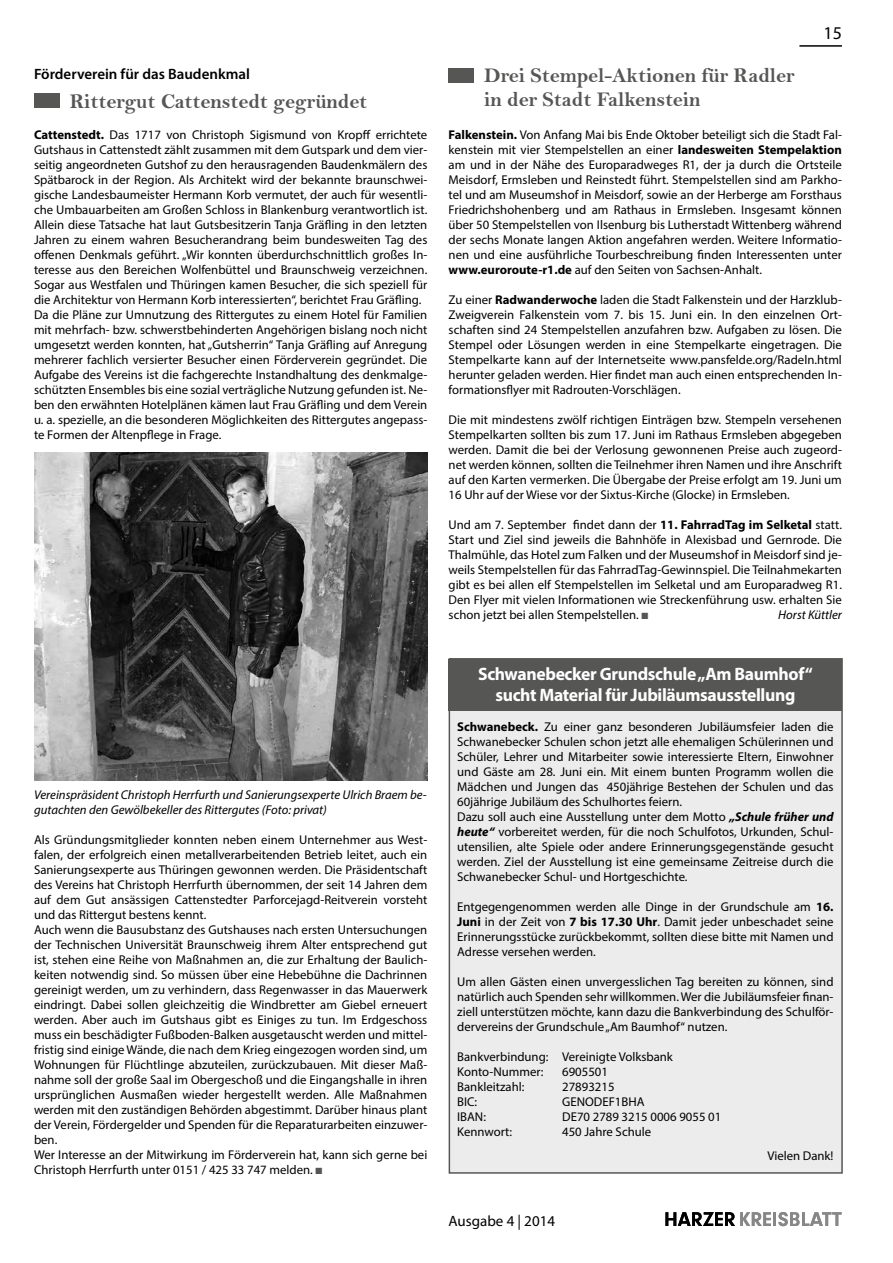
<style>
.page{position:relative;width:893px;height:1263px;background:#fff}
.page>*{position:absolute;margin:0;border:0;box-sizing:border-box;transform-origin:0 0}
.t1{font:21px "Bell MT Bold";letter-spacing:-.005em;color:#565655}
.t2{font:700 18px/21px "Myriad Pro";letter-spacing:-.02em;color:#fff;text-align:center}
.t3{font:18px "Myriad Pro";color:#000}
.t4{font:600 15px "Myriad Pro";color:#000}
.t5{font:15px "Myriad Pro";color:#000}
.t6{font:12.75px/15px "Myriad Pro";color:#000;text-align:justify}
.t7{font:italic 12.75px/15px "Myriad Pro";color:#000}
.s1{font-weight:700}
.s2{color:#565655}
.s3{font-weight:700;font-style:italic}
</style>
<div class="page">
<svg style="left:665px;top:1212px;width:106px;height:14px"></svg>
<hr style="left:773px;top:1212px;width:3px;height:14px;background:#868786">
<svg style="left:778px;top:1212px;width:63px;height:14px"></svg>
<hr style="left:799px;top:45px;width:43px;height:2px;background:#000">
<div style="left:449px;top:68px;width:25px;height:15px;background:#565655"></div>
<div style="left:34px;top:94px;width:26px;height:14px;background:#565655"></div>
<img style="left:34px;top:453px;width:393px;height:327px">
<div style="left:449px;top:658px;width:394px;height:516px;background:#ececec;border:2px solid #565655"></div>
<div style="left:449px;top:659px;width:393px;height:51px;background:#565655"></div>
<p class="t4" style="left:34px;top:64px;width:217px">Förderverein für das Baudenkmal</p>
<h1 class="t1" style="left:484px;top:63px;width:312px">Drei Stempel-Aktionen für Radler</h1>
<h2 class="t3" style="left:823px;top:22px;width:20px">15</h2>
<h1 class="t1" style="left:70px;top:88px;width:299px">Rittergut Cattenstedt gegründet</h1>
<h1 class="t1" style="left:484px;top:87px;width:218px">in der Stadt Falkenstein</h1>
<p class="t6" style="left:449px;top:127px;width:395px"><span class="s1">Falkenstein.</span> Von Anfang Mai bis Ende Oktober beteiligt sich die Stadt Fal&shy;kenstein mit vier Stempelstellen an einer <span class="s1">landesweiten Stempelaktion </span>am und in der Nähe des Europaradweges R1, der ja durch die Ortsteile Meisdorf, Ermsleben und Reinstedt führt. Stempelstellen sind am Parkho&shy;tel und am Museumshof in Meisdorf, sowie an der Herberge am Forsthaus Friedrichshohenberg und am Rathaus in Ermsleben. Insgesamt können über 50 Stempelstellen von Ilsenburg bis Lutherstadt Wittenberg während der sechs Monate langen Aktion angefahren werden. Weitere Informatio&shy;nen und eine ausführliche Tourbeschreibung finden Interessenten unter <span class="s1">www.euroroute-r1.de</span> auf den Seiten von Sachsen-Anhalt.</p>
<p class="t6" style="left:449px;top:292px;width:395px">Zu einer <span class="s1">Radwanderwoche</span> laden die Stadt Falkenstein und der Harzklub-Zweigverein Falkenstein vom 7. bis 15. Juni ein. In den einzelnen Ort&shy;schaften sind 24 Stempelstellen anzufahren bzw. Aufgaben zu lösen. Die Stempel oder Lösungen werden in eine Stempelkarte eingetragen. Die Stempelkarte kann auf der Internetseite www.pansfelde.org/Radeln.html herunter geladen werden. Hier findet man auch einen entsprechenden In&shy;formationsflyer mit Radrouten-Vorschlägen.</p>
<p class="t6" style="left:449px;top:412px;width:395px">Die mit mindestens zwölf richtigen Einträgen bzw. Stempeln versehenen Stempelkarten sollten bis zum 17. Juni im Rathaus Ermsleben abgegeben werden. Damit die bei der Verlosung gewonnenen Preise auch zugeord&shy;net werden können, sollten die Teilnehmer ihren Namen und ihre Anschrift auf den Karten vermerken. Die Übergabe der Preise erfolgt am 19. Juni um 16 Uhr auf der Wiese vor der Sixtus-Kirche (Glocke) in Ermsleben.</p>
<p class="t6" style="left:449px;top:517px;width:395px">Und am 7. September findet dann der <span class="s1">11. FahrradTag im Selketal</span> statt.<br>Start und Ziel sind jeweils die Bahnhöfe in Alexisbad und Gernrode. Die Thalmühle, das Hotel zum Falken und der Museumshof in Meisdorf sind je&shy;weils Stempelstellen für das FahrradTag-Gewinnspiel. Die Teilnahmekarten gibt es bei allen elf Stempelstellen im Selketal und am Europaradweg R1.<br>Den Flyer mit vielen Informationen wie Streckenführung usw. erhalten Sie schon jetzt bei allen Stempelstellen. <span class="s2">■</span></p>
<p class="t6" style="left:34px;top:127px;width:395px;text-align:left"><span class="s1">Cattenstedt.</span> Das 1717 von Christoph Sigismund von Kropff errichtete Gutshaus in Cattenstedt zählt zusammen mit dem Gutspark und dem vier&shy;seitig angeordneten Gutshof zu den herausragenden Baudenkmälern des Spätbarock in der Region. Als Architekt wird der bekannte braunschwei&shy;gische Landesbaumeister Hermann Korb vermutet, der auch für wesentli&shy;che Umbauarbeiten am Großen Schloss in Blankenburg verantwortlich ist.<br>Allein diese Tatsache hat laut Gutsbesitzerin Tanja Gräfling in den letzten Jahren zu einem wahren Besucherandrang beim bundesweiten Tag des offenen Denkmals geführt. „Wir konnten überdurchschnittlich großes In&shy;teresse aus den Bereichen Wolfenbüttel und Braunschweig verzeichnen.<br>Sogar aus Westfalen und Thüringen kamen Besucher, die sich speziell für die Architektur von Hermann Korb interessierten“, berichtet Frau Gräfling.<br>Da die Pläne zur Umnutzung des Rittergutes zu einem Hotel für Familien mit mehrfach- bzw. schwerstbehinderten Angehörigen bislang noch nicht umgesetzt werden konnten, hat „Gutsherrin“ Tanja Gräfling auf Anregung mehrerer fachlich versierter Besucher einen Förderverein gegründet. Die Aufgabe des Vereins ist die fachgerechte Instandhaltung des denkmalge&shy;schützten Ensembles bis eine sozial verträgliche Nutzung gefunden ist. Ne&shy;ben den erwähnten Hotelplänen kämen laut Frau Gräfling und dem Verein u. a. spezielle, an die besonderen Möglichkeiten des Rittergutes angepass&shy;te Formen der Altenpflege in Frage.</p>
<p class="t7" style="left:778px;top:607px;width:65px">Horst Küttler</p>
<p class="t7" style="left:34px;top:787px;width:394px">Vereinspräsident Christoph Herrfurth und Sanierungsexperte Ulrich Braem be&shy;gutachten den Gewölbekeller des Rittergutes (Foto: privat)</p>
<p class="t6" style="left:34px;top:832px;width:395px;text-align:left">Als Gründungsmitglieder konnten neben einem Unternehmer aus West&shy;falen, der erfolgreich einen metallverarbeitenden Betrieb leitet, auch ein Sanierungsexperte aus Thüringen gewonnen werden. Die Präsidentschaft des Vereins hat Christoph Herrfurth übernommen, der seit 14 Jahren dem auf dem Gut ansässigen Cattenstedter Parforcejagd-Reitverein vorsteht und das Rittergut bestens kennt.<br>Auch wenn die Bausubstanz des Gutshauses nach ersten Untersuchungen der Technischen Universität Braunschweig ihrem Alter entsprechend gut ist, stehen eine Reihe von Maßnahmen an, die zur Erhaltung der Baulich&shy;keiten notwendig sind. So müssen über eine Hebebühne die Dachrinnen gereinigt werden, um zu verhindern, dass Regenwasser in das Mauerwerk eindringt. Dabei sollen gleichzeitig die Windbretter am Giebel erneuert werden. Aber auch im Gutshaus gibt es Einiges zu tun. Im Erdgeschoss muss ein beschädigter Fußboden-Balken ausgetauscht werden und mittel&shy;fristig sind einige Wände, die nach dem Krieg eingezogen worden sind, um Wohnungen für Flüchtlinge abzuteilen, zurückzubauen. Mit dieser Maß&shy;nahme soll der große Saal im Obergeschoß und die Eingangshalle in ihren ursprünglichen Ausmaßen wieder hergestellt werden. Alle Maßnahmen werden mit den zuständigen Behörden abgestimmt. Darüber hinaus plant der Verein, Fördergelder und Spenden für die Reparaturarbeiten einzuwer&shy;ben.<br>Wer Interesse an der Mitwirkung im Förderverein hat, kann sich gerne bei Christoph Herrfurth unter 0151 / 425 33 747 melden. <span class="s2">■</span></p>
<h2 class="t2" style="left:478px;top:662px;width:336px">Schwanebecker Grundschule „Am Baumhof“ sucht Material für Jubiläumsausstellung</h2>
<p class="t6" style="left:457px;top:719px;width:378px;text-align:left"><span class="s1">Schwanebeck.</span> Zu einer ganz besonderen Jubiläumsfeier laden die Schwanebecker Schulen schon jetzt alle ehemaligen Schülerinnen und Schüler, Lehrer und Mitarbeiter sowie interessierte Eltern, Einwohner und Gäste am 28. Juni ein. Mit einem bunten Programm wollen die Mädchen und Jungen das 450jährige Bestehen der Schulen und das 60jährige Jubiläum des Schulhortes feiern.<br>Dazu soll auch eine Ausstellung unter dem Motto <span class="s3">„Schule früher und heute“</span> vorbereitet werden, für die noch Schulfotos, Urkunden, Schul&shy;utensilien, alte Spiele oder andere Erinnerungsgegenstände gesucht werden. Ziel der Ausstellung ist eine gemeinsame Zeitreise durch die Schwanebecker Schul- und Hortgeschichte.</p>
<p class="t6" style="left:457px;top:899px;width:378px">Entgegengenommen werden alle Dinge in der Grundschule am <span class="s1">16.<br>Juni</span> in der Zeit von <span class="s1">7 bis 17.30 Uhr</span>. Damit jeder unbeschadet seine Erinnerungsstücke zurückbekommt, sollten diese bitte mit Namen und Adresse versehen werden.</p>
<p class="t6" style="left:457px;top:974px;width:378px">Um allen Gästen einen unvergesslichen Tag bereiten zu können, sind natürlich auch Spenden sehr willkommen. Wer die Jubiläumsfeier finan&shy;ziell unterstützen möchte, kann dazu die Bankverbindung des Schulför&shy;dervereins der Grundschule „Am Baumhof“ nutzen.</p>
<p class="t6" style="left:457px;top:1049px;width:217px">Bankverbindung: Vereinigte Volksbank<br>Konto-Nummer:</p>
<p class="t6" style="left:562px;top:1064px;width:47px">6905501</p>
<p class="t6" style="left:457px;top:1079px;width:69px">Bankleitzahl:</p>
<p class="t6" style="left:562px;top:1079px;width:54px">27893215</p>
<p class="t6" style="left:457px;top:1094px;width:21px">BIC:</p>
<p class="t6" style="left:562px;top:1094px;width:84px">GENODEF1BHA</p>
<p class="t6" style="left:457px;top:1109px;width:30px">IBAN:</p>
<p class="t6" style="left:562px;top:1109px;width:161px">DE70 2789 3215 0006 9055 01</p>
<p class="t6" style="left:457px;top:1124px;width:56px">Kennwort:</p>
<p class="t6" style="left:562px;top:1124px;width:90px">450 Jahre Schule</p>
<p class="t5" style="left:449px;top:1211px;width:108px">Ausgabe 4 | 2014</p>
<p class="t6" style="left:767px;top:1148px;width:68px">Vielen Dank!</p>
</div>
